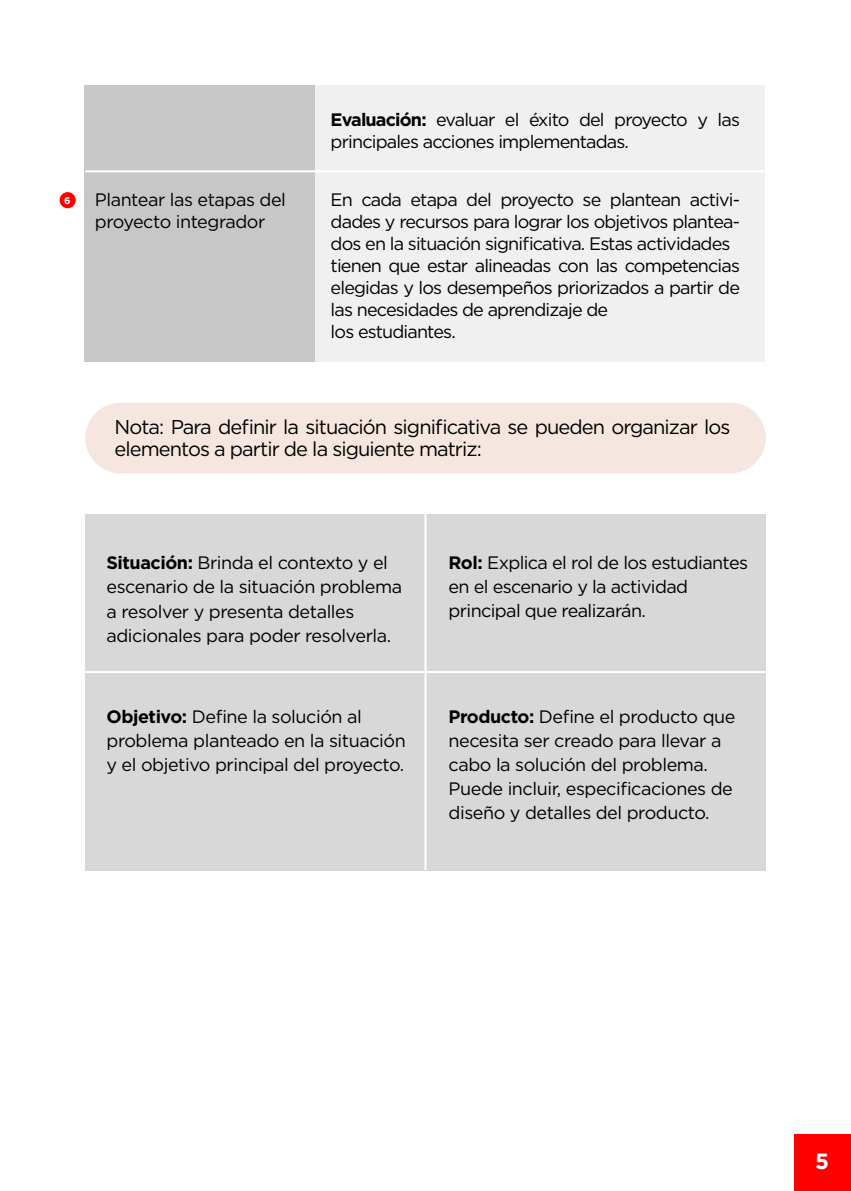
<style>
.page{position:relative;width:851px;height:1191px;background:#fff}
.page>*{position:absolute;margin:0;border:0;box-sizing:border-box;transform-origin:0 0}
.t1{font:700 22px "Gotham";color:#fff}
.t2{font:20px/22px "Gotham";letter-spacing:-.045em;color:#000}
.t3{font:18px/24px "Gotham";letter-spacing:-.035em;color:#000}
.t4{font:700 9.6px "Gotham";color:#fff}
.s1{font-weight:700}
</style>
<div class="page">
<div style="left:85px;top:402px;width:680px;height:71px;background:#f5e7e0;border-radius:35px"></div>
<div style="left:314px;top:86px;width:450px;height:276px;background:#f0f0f0"></div>
<div style="left:84px;top:86px;width:230px;height:276px;background:#c7c7c7"></div>
<div style="left:85px;top:514px;width:680px;height:356px;background:#d8d8d8"></div>
<div style="left:60px;top:192px;width:16px;height:16px;background:#f00;border-radius:50%"></div>
<hr style="left:85px;top:170px;width:680px;height:2px;background:#fff">
<hr style="left:85px;top:671px;width:680px;height:2px;background:#fff">
<hr style="left:424px;top:514px;width:2px;height:356px;background:#fff">
<div style="left:794px;top:1134px;width:56px;height:57px;background:#f00"></div>
<p class="t4" style="left:64px;top:194px;width:8px">6</p>
<p class="t3" style="left:95px;top:188px;width:193px;line-height:22px">Plantear las etapas del proyecto integrador</p>
<p class="t3" style="left:330px;top:108px;width:411px;line-height:22px"><span class="s1">Evaluación:</span> evaluar el éxito del proyecto y las principales acciones implementadas.</p>
<p class="t3" style="left:330px;top:188px;width:411px;line-height:22px">En cada etapa del proyecto se plantean activi&shy;dades y recursos para lograr los objetivos plantea&shy;dos en la situación significativa. Estas actividades tienen que estar alineadas con las competencias elegidas y los desempeños priorizados a partir de las necesidades de aprendizaje de<br>los estudiantes.</p>
<p class="t2" style="left:114px;top:416px;width:617px">Nota: Para definir la situación significativa se pueden organizar los elementos a partir de la siguiente matriz:</p>
<p class="t3" style="left:106px;top:551px;width:297px"><span class="s1">Situación:</span> Brinda el contexto y el escenario de la situación problema a resolver y presenta detalles adicionales para poder resolverla.</p>
<p class="t3" style="left:448px;top:551px;width:301px"><span class="s1">Rol:</span> Explica el rol de los estudiantes en el escenario y la actividad principal que realizarán.</p>
<p class="t3" style="left:106px;top:704px;width:301px"><span class="s1">Objetivo:</span> Define la solución al problema planteado en la situación y el objetivo principal del proyecto.</p>
<p class="t3" style="left:448px;top:704px;width:288px"><span class="s1">Producto:</span> Define el producto que necesita ser creado para llevar a cabo la solución del problema.<br>Puede incluir, especificaciones de diseño y detalles del producto.</p>
<p class="t1" style="left:815px;top:1146px;width:15px">5</p>
</div>
